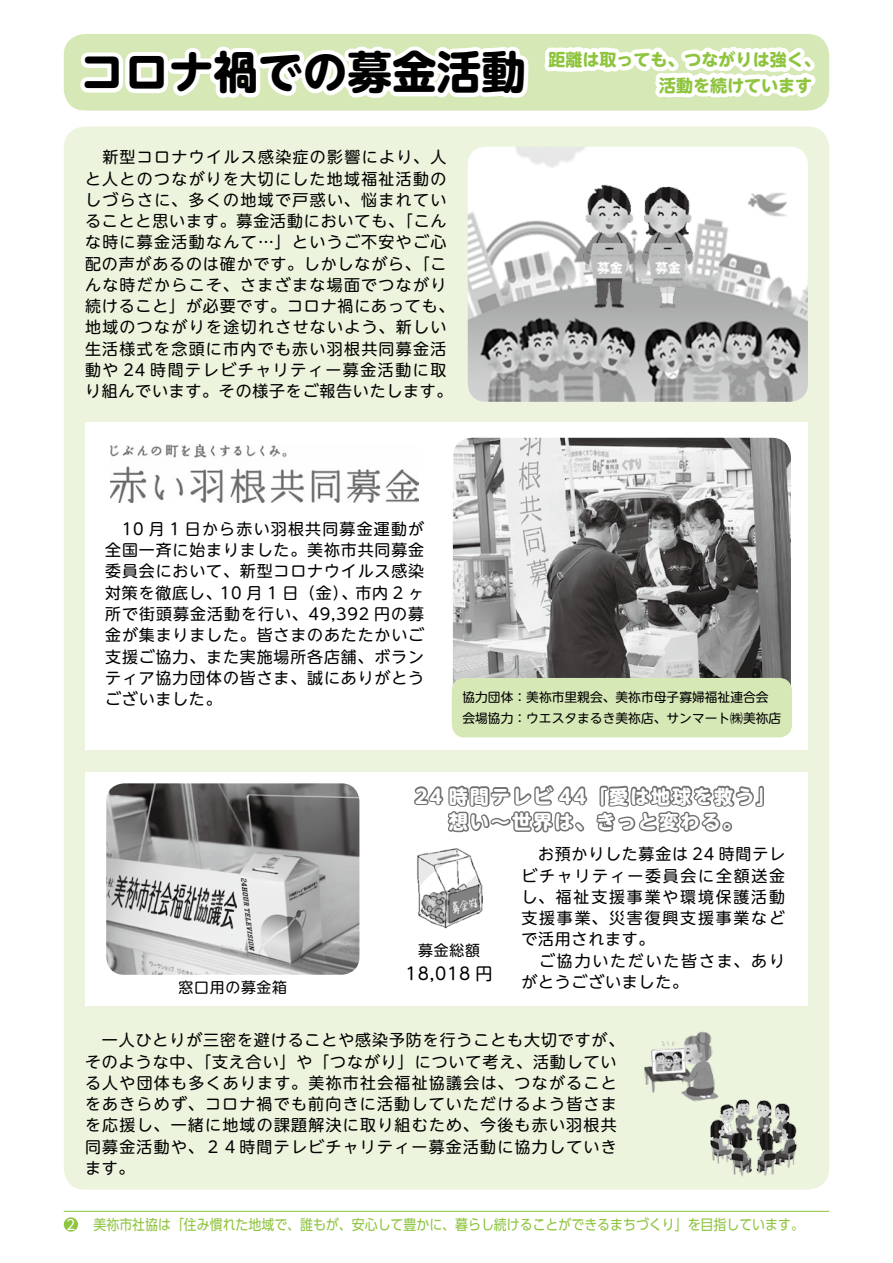
<style>
.page{position:relative;width:893px;height:1263px;background:#fff}
.page>*{position:absolute;margin:0;border:0;box-sizing:border-box;transform-origin:0 0}
.t1{font:700 44.7px "UD Shin M Go Pro";color:#000}
.t2{font:700 19.2px/25.5px "UD Shin M Go Pro";letter-spacing:.1em;color:#fff;text-align:center}
.t3{font:700 16.95px/25.5px "UD Shin M Go Pro";color:#8ec43e}
.t4{font:16.95px "UD Shin M Go Pro";color:#000}
.t5{font:15.9px/21.3px "UD Shin M Go Pro";letter-spacing:.08em;color:#000}
.t6{font:15.9px/21.3px "UD Shin M Go Pro";letter-spacing:.11em;color:#000}
.t7{font:14.85px "UD Shin M Go Pro";letter-spacing:.05em;color:#000}
.t8{font:14.4px "UD Shin Go Pro";color:#8ec43e;scale:.9 1}
.t9{font:13.8px "UD Shin Go Pro";color:#fff}
.t10{font:12.75px/21.3px "UD Shin M Go Pro";color:#000}
</style>
<div class="page">
<hr style="left:64px;top:1211px;width:765px;height:1px;background:#8ec43e">
<div style="left:64px;top:1217px;width:14px;height:14px;background:#8ec43e;border-radius:50%"></div>
<div style="left:64px;top:126px;width:765px;height:1063px;background:#ecf4dd;border-radius:21px"></div>
<div style="left:85px;top:422px;width:723px;height:327px;background:#fff"></div>
<div style="left:85px;top:772px;width:723px;height:233px;background:#fff"></div>
<div style="left:64px;top:34px;width:765px;height:77px;background:#d7e8b7;border-radius:21px"></div>
<img style="left:468px;top:147px;width:340px;height:255px">
<svg style="left:76px;top:46px;width:458px;height:82px"></svg>
<svg style="left:540px;top:34px;width:290px;height:302px"></svg>
<img style="left:111px;top:445px;width:308px;height:57px">
<img style="left:417px;top:848px;width:65px;height:81px">
<img style="left:106px;top:783px;width:253px;height:192px">
<img style="left:453px;top:438px;width:338px;height:298px">
<div style="left:452px;top:678px;width:340px;height:59px;background:#d7e8b7;border-radius:13px"></div>
<img style="left:710px;top:1099px;width:87px;height:78px">
<img style="left:644px;top:1031px;width:79px;height:73px">
<img style="left:577px;top:183px;width:122px;height:127px">
<svg style="left:412px;top:749px;width:177px;height:84px"></svg>
<svg style="left:595px;top:749px;width:170px;height:84px"></svg>
<h1 class="t1" style="left:80px;top:36px;width:448px">コロナ禍での募金活動</h1>
<p class="t3" style="left:659px;top:46px;width:163px;text-indent:-111px">距離は取っても、つながりは強く、活動を続けています</p>
<p class="t5" style="left:85px;top:146px;width:371px">　新型コロナウイルス感染症の影響により、人と人とのつながりを大切にした地域福祉活動のしづらさに、多くの地域で戸惑い、悩まれていることと思います。募金活動においても、「こんな時に募金活動なんて…」というご不安やご心配の声があるのは確かです。しかしながら、「こんな時だからこそ、さまざまな場面でつながり続けること」が必要です。コロナ禍にあっても、地域のつながりを途切れさせないよう、新しい生活様式を念頭に市内でも赤い羽根共同募金活動や 24 時間テレビチャリティー募金活動に取り組んでいます。その様子をご報告いたします。</p>
<p class="t5" style="left:105px;top:517px;width:320px;text-align:justify">　10 月 1 日から赤い羽根共同募金運動が全国一斉に始まりました。美祢市共同募金委員会において、新型コロナウイルス感染対策を徹底し、10 月 1 日（金）、市内 2 ヶ所で街頭募金活動を行い、49,392 円の募金が集まりました。皆さまのあたたかいご支援ご協力、また実施場所各店舗、ボランティア協力団体の皆さま、誠にありがとうございました。</p>
<p class="t10" style="left:462px;top:686px;width:320px">協力団体：美祢市里親会、美祢市母子寡婦福祉連合会会場協力：ウエスタまるき美祢店、サンマート㈱美祢店</p>
<p class="t7" style="left:178px;top:975px;width:110px">窓口用の募金箱</p>
<p class="t2" style="left:415px;top:782px;width:362px">24 時間テレビ 44「愛は地球を救う」想い～世界は、きっと変わる。</p>
<p class="t7" style="left:418px;top:938px;width:63px">募金総額</p>
<p class="t4" style="left:406px;top:959px;width:88px">18,018 円</p>
<p class="t6" style="left:521px;top:843px;width:265px">　お預かりした募金は 24 時間テレビチャリティー委員会に全額送金し、福祉支援事業や環境保護活動支援事業、災害復興支援事業などで活用されます。<br>　ご協力いただいた皆さま、ありがとうございました。</p>
<p class="t5" style="left:85px;top:1029px;width:541px">　一人ひとりが三密を避けることや感染予防を行うことも大切ですが、そのような中、「支え合い」や「つながり」について考え、活動している人や団体も多くあります。美祢市社会福祉協議会は、つながることをあきらめず、コロナ禍でも前向きに活動していただけるよう皆さまを応援し、一緒に地域の課題解決に取り組むため、今後も赤い羽根共同募金活動や、２４時間テレビチャリティー募金活動に協力していきます。</p>
<p class="t9" style="left:66px;top:1213px;width:9px">2</p>
<p class="t8" style="left:94px;top:1213px;width:791px">美祢市社協は「住み慣れた地域で、誰もが、安心して豊かに、暮らし続けることができるまちづくり」を目指しています。</p>
</div>
